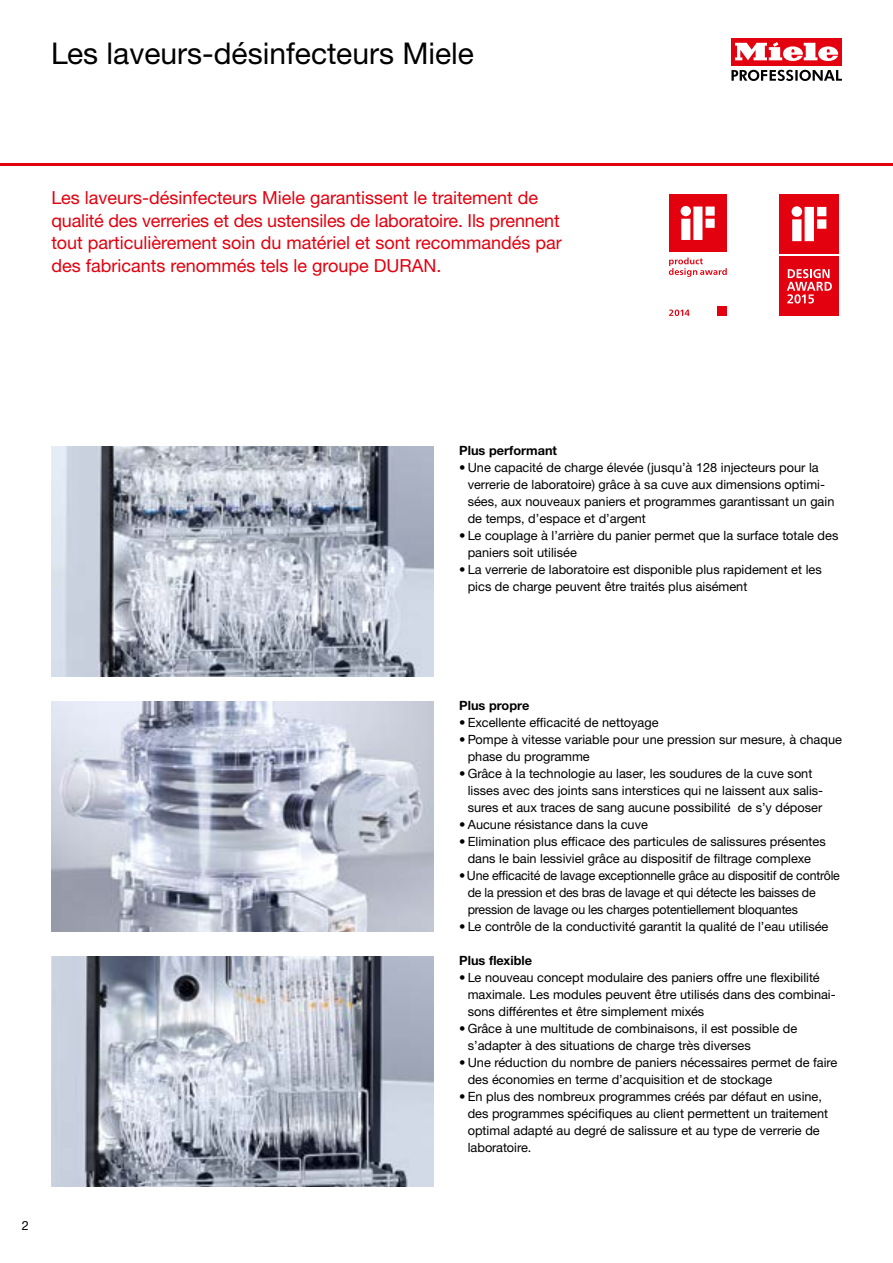
<style>
.page{position:relative;width:893px;height:1263px;background:#fff}
.page>*{position:absolute;margin:0;border:0;box-sizing:border-box;transform-origin:0 0}
.t1{font:30px "Helvetica Neue LTW1 G";color:#000}
.t2{font:18px/22.5px "Helvetica Neue LTW1 G";color:#e3000f}
.t3{font:12.75px/17px "Helvetica Neue LTW1 G";color:#000}
.t4{font:700 12.75px "Helvetica Neue LTW1 G";color:#000}
</style>
<div class="page">
<hr style="left:0;top:164px;width:893px;height:2px;background:#e3000f">
<svg style="left:731px;top:70px;width:111px;height:11px"></svg>
<div style="left:731px;top:38px;width:111px;height:27px;background:#e3000f"></div>
<svg style="left:735px;top:42px;width:103px;height:19px"></svg>
<img style="left:51px;top:446px;width:383px;height:230px">
<img style="left:51px;top:702px;width:383px;height:229px">
<img style="left:51px;top:957px;width:383px;height:229px">
<div style="left:669px;top:194px;width:58px;height:58px;background:#e3000f"></div>
<svg style="left:681px;top:206px;width:34px;height:34px"></svg>
<div style="left:718px;top:307px;width:9px;height:9px;background:#e3000f"></div>
<svg style="left:669px;top:257px;width:58px;height:20px"></svg>
<svg style="left:669px;top:310px;width:21px;height:6px"></svg>
<svg style="left:777px;top:191px;width:65px;height:128px"></svg>
<div style="left:780px;top:194px;width:59px;height:60px;background:#e3000f"></div>
<svg style="left:791px;top:206px;width:35px;height:35px"></svg>
<div style="left:780px;top:257px;width:59px;height:59px;background:#e3000f"></div>
<svg style="left:787px;top:269px;width:45px;height:34px"></svg>
<h1 class="t1" style="left:51px;top:35px;width:425px">Les laveurs-désinfecteurs Miele</h1>
<p class="t2" style="left:51px;top:186px;width:512px">Les laveurs-désinfecteurs Miele garantissent le traitement de qualité des verreries et des ustensiles de laboratoire. Ils prennent tout particulièrement soin du matériel et sont recommandés par des fabricants renommés tels le groupe DURAN.</p>
<p class="t3" style="left:22px;top:1216px;width:9px">2</p>
<p class="t4" style="left:459px;top:443px;width:99px">Plus performant</p>
<p class="t3" style="left:468px;top:459px;width:368px;text-indent:-9px">• Une capacité de charge élevée (jusqu’à 128 injecteurs pour la verrerie de laboratoire) grâce à sa cuve aux dimensions optimi&shy;sées, aux nouveaux paniers et programmes garantissant un gain de temps, d’espace et d’argent</p>
<p class="t3" style="left:468px;top:527px;width:372px;text-indent:-9px">• Le couplage à l’arrière du panier permet que la surface totale des paniers soit utilisée</p>
<p class="t3" style="left:468px;top:561px;width:355px;text-indent:-9px">• La verrerie de laboratoire est disponible plus rapidement et les pics de charge peuvent être traités plus aisément</p>
<p class="t4" style="left:459px;top:698px;width:72px">Plus propre</p>
<p class="t3" style="left:459px;top:714px;width:201px">• Excellente efficacité de nettoyage</p>
<p class="t3" style="left:468px;top:731px;width:376px;text-indent:-9px">• Pompe à vitesse variable pour une pression sur mesure, à chaque phase du programme</p>
<p class="t3" style="left:468px;top:765px;width:357px;text-indent:-9px">• Grâce à la technologie au laser, les soudures de la cuve sont lisses avec des joints sans interstices qui ne laissent aux salis&shy;sures et aux traces de sang aucune possibilité de s’y déposer</p>
<p class="t3" style="left:459px;top:816px;width:190px">• Aucune résistance dans la cuve</p>
<p class="t3" style="left:459px;top:833px;width:368px;text-align:center">• Elimination plus efficace des particules de salissures présentes dans le bain lessiviel grâce au dispositif de filtrage complexe</p>
<p class="t3" style="left:468px;top:867px;width:374px;text-indent:-9px">• Une efficacité de lavage exceptionnelle grâce au dispositif de contrôle de la pression et des bras de lavage et qui détecte les baisses de pression de lavage ou les charges potentiellement bloquantes</p>
<p class="t3" style="left:459px;top:918px;width:371px">• Le contrôle de la conductivité garantit la qualité de l’eau utilisée</p>
<p class="t4" style="left:459px;top:953px;width:74px">Plus flexible</p>
<p class="t3" style="left:468px;top:969px;width:369px;text-indent:-9px">• Le nouveau concept modulaire des paniers offre une flexibilité maximale. Les modules peuvent être utilisés dans des combinai&shy;sons différentes et être simplement mixés</p>
<p class="t3" style="left:468px;top:1020px;width:331px;text-indent:-9px">• Grâce à une multitude de combinaisons, il est possible de s’adapter à des situations de charge très diverses</p>
<p class="t3" style="left:468px;top:1054px;width:371px;text-indent:-9px">• Une réduction du nombre de paniers nécessaires permet de faire des économies en terme d’acquisition et de stockage</p>
<p class="t3" style="left:468px;top:1088px;width:362px;text-indent:-9px">• En plus des nombreux programmes créés par défaut en usine, des programmes spécifiques au client permettent un traitement optimal adapté au degré de salissure et au type de verrerie de laboratoire.</p>
</div>
